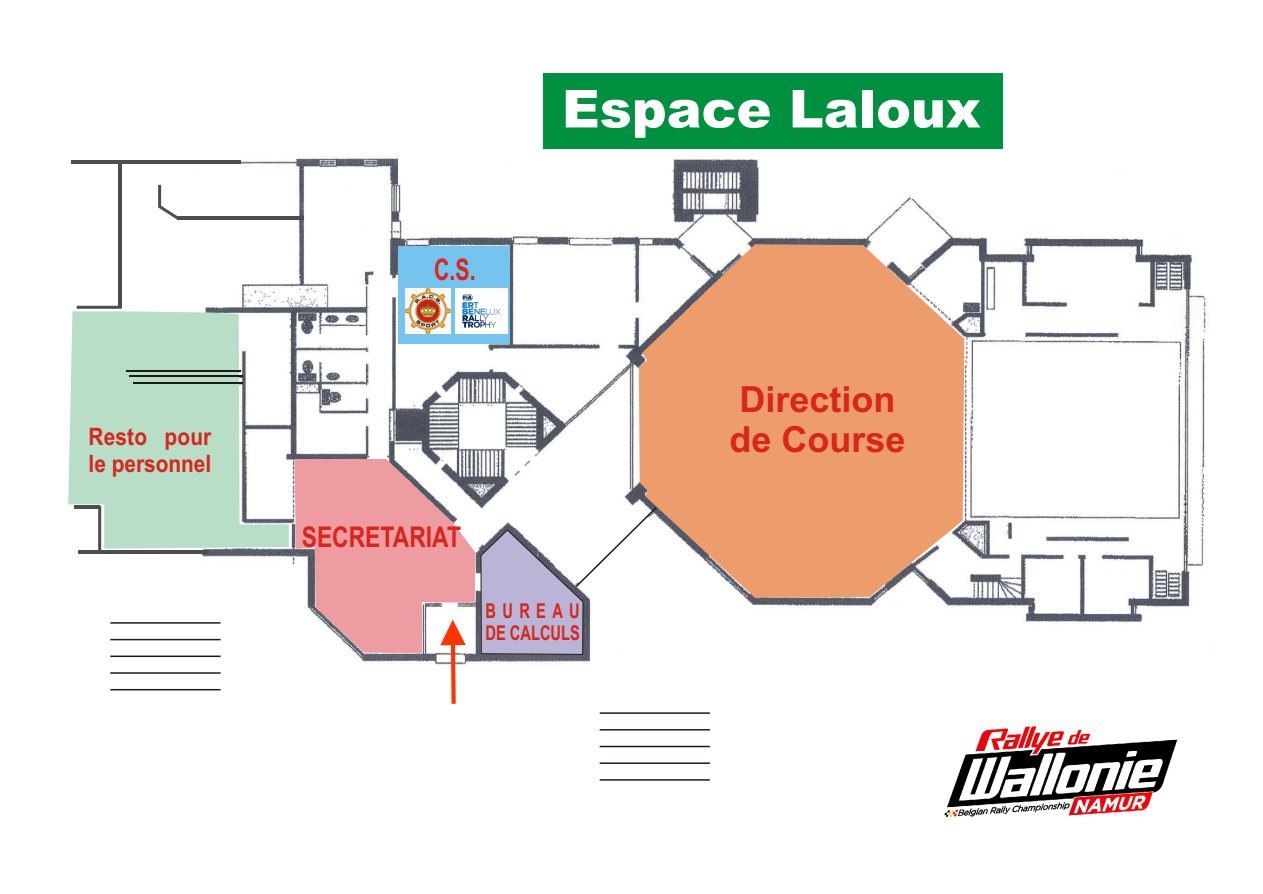
<style>
.page{position:relative;width:1263px;height:894px;background:#fff}
.page>*{position:absolute;margin:0;border:0;box-sizing:border-box;transform-origin:0 0}
.t1{font:900 52.35px "Arial";color:#fff}
.t2{font:700 36px/40.2px "Arial";color:#d9261c}
.t3{font:700 29.7px "Arial";color:#d9261c;scale:.72 1}
.t4{font:700 28.65px "Arial";color:#d9261c;scale:.8 1}
.t5{font:700 24px/26.8px "Arial";color:#d9261c;scale:.87 1}
.t6{font:700 20.4px/22.8px "Arial";color:#d9261c;scale:.72 1}
</style>
<div class="page">
<img style="left:185px;top:157px;width:1024px;height:508px">
<svg style="left:639px;top:244px;width:325px;height:354px;background:#eaa77f"></svg>
<svg style="left:68px;top:311px;width:221px;height:238px;fill:#b8dec7"></svg>
<hr style="left:126px;top:370px;width:115px;height:2px;background:#1f1a17">
<hr style="left:129px;top:375px;width:113px;height:2px;background:#1f1a17">
<hr style="left:133px;top:382px;width:109px;height:1px;background:#1f1a17">
<hr style="left:78px;top:551px;width:130px;height:3px;background:#4d4d4d">
<hr style="left:72px;top:160px;width:169px;height:3px;background:#4d4d4d">
<svg style="left:98px;top:506px;width:3px;height:45px"></svg>
<hr style="left:74px;top:506px;width:26px;height:3px;background:#4d4d4d">
<svg style="left:77px;top:306px;width:45px;height:3px"></svg>
<hr style="left:119px;top:162px;width:3px;height:145px;background:#4d4d4d">
<svg style="left:158px;top:185px;width:20px;height:35px"></svg>
<hr style="left:177px;top:217px;width:127px;height:3px;background:#4d4d4d">
<div style="left:543px;top:73px;width:460px;height:76px;background:#009140"></div>
<svg style="left:294px;top:459px;width:181px;height:245px"></svg>
<hr style="left:600px;top:712px;width:110px;height:2px;background:#1f1a17">
<hr style="left:600px;top:729px;width:110px;height:2px;background:#1f1a17">
<hr style="left:600px;top:746px;width:110px;height:1px;background:#1f1a17">
<hr style="left:600px;top:762px;width:110px;height:2px;background:#1f1a17">
<hr style="left:600px;top:779px;width:110px;height:2px;background:#1f1a17">
<hr style="left:110px;top:622px;width:111px;height:2px;background:#1f1a17">
<hr style="left:110px;top:639px;width:111px;height:1px;background:#1f1a17">
<hr style="left:110px;top:656px;width:111px;height:1px;background:#1f1a17">
<hr style="left:110px;top:672px;width:111px;height:2px;background:#1f1a17">
<hr style="left:110px;top:689px;width:111px;height:1px;background:#1f1a17">
<svg style="left:481px;top:506px;width:177px;height:149px"></svg>
<div style="left:399px;top:247px;width:111px;height:97px;background:#75c4f0"></div>
<img style="left:406px;top:289px;width:45px;height:45px">
<img style="left:944px;top:726px;width:234px;height:92px">
<img style="left:456px;top:289px;width:51px;height:45px">
<p class="t5" style="left:89px;top:426px;width:143px">Resto pour le personnel</p>
<h1 class="t1" style="left:562px;top:90px;width:420px">Espace Laloux</h1>
<p class="t3" style="left:434px;top:259px;width:59px">C.S.</p>
<p class="t4" style="left:302px;top:526px;width:200px">SECRETARIAT</p>
<p class="t6" style="left:486px;top:601px;width:133px">BUREAU<br>DE CALCULS</p>
<h2 class="t2" style="left:729px;top:382px;width:178px">Direction de Course</h2>
</div>
